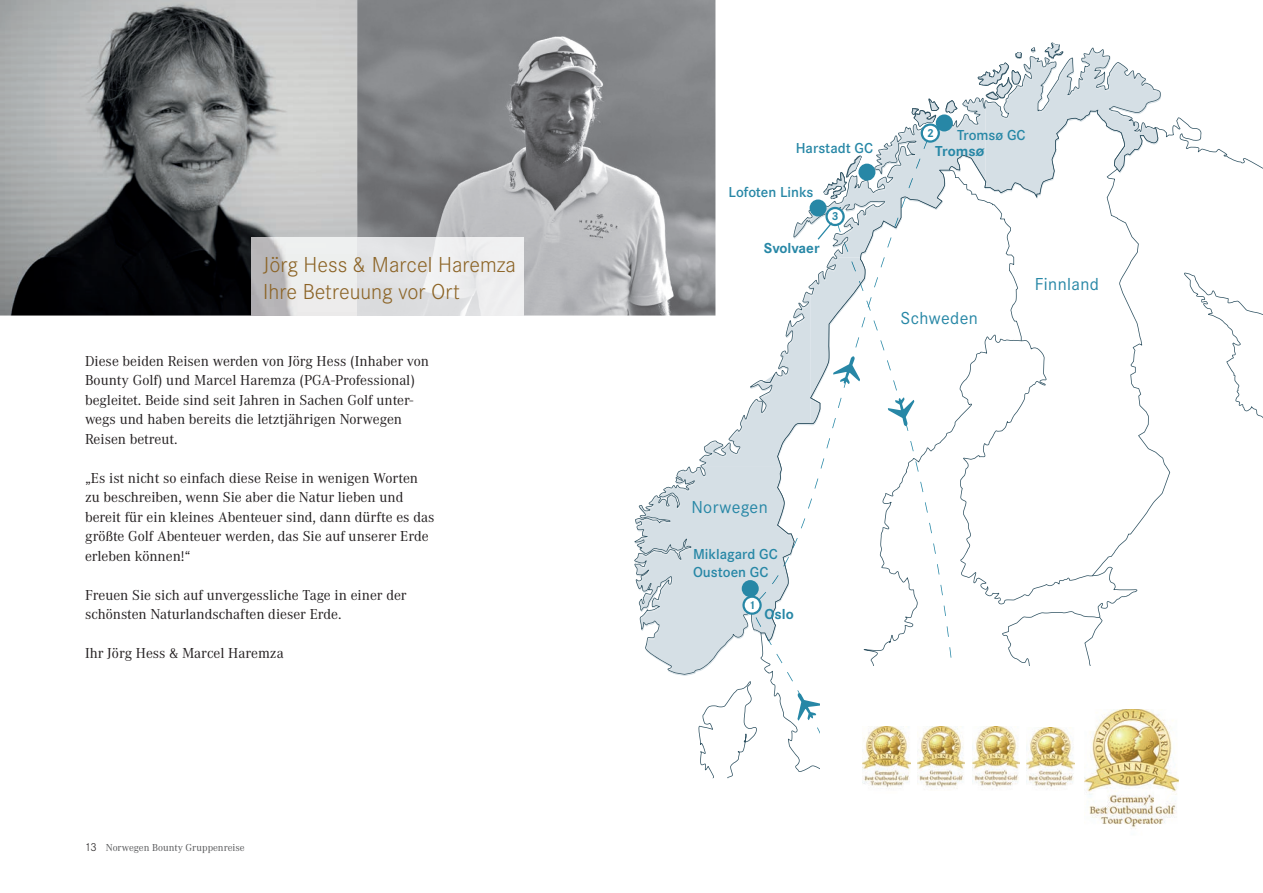
<style>
.page{position:relative;width:1263px;height:893px;background:#fff}
.page>*{position:absolute;margin:0;border:0;box-sizing:border-box;transform-origin:0 0}
.t1{font:300 22.5px/27px "Corporate S";color:#8c6426}
.t2{font:18px "Corporate S";letter-spacing:.02em;color:#2787a6}
.t3{font:15px/19.5px "Corporate A";color:#231f20}
.t4{font:600 15px/16.4px "Corporate S";color:#2787a6}
.t5{font:700 15px "Corporate S";color:#2787a6}
.t6{font:700 12px "Corporate S";color:#2787a6}
.t7{font:10.5px "Corporate A";color:#57585a}
.s1{font-family:"Corporate S";font-weight:300;font-size:12px;color:#231f20}
.s2{font-weight:700}
.s3{font-family:"Corporate SSC";font-weight:700}
</style>
<div class="page">
<svg style="left:635px;top:43px;width:628px;height:735px"></svg>
<img style="left:999px;top:43px;width:64px;height:28px">
<img style="left:912px;top:96px;width:93px;height:23px">
<img style="left:823px;top:156px;width:38px;height:43px">
<div style="left:821px;top:667px;width:442px;height:226px;background:#fff"></div>
<img style="left:917px;top:727px;width:48px;height:61px">
<img style="left:972px;top:727px;width:47px;height:60px">
<img style="left:1084px;top:709px;width:95px;height:120px">
<img style="left:863px;top:727px;width:47px;height:61px">
<img style="left:1027px;top:727px;width:47px;height:60px">
<img style="left:0;top:0;width:715px;height:316px">
<img style="left:252px;top:238px;width:272px;height:78px">
<h1 class="t1" style="left:263px;top:251px;width:254px">Jörg Hess &amp; Marcel Haremza<br>Ihre Betreuung vor Ort</h1>
<p class="t3" style="left:85px;top:351px;width:345px">Diese beiden Reisen werden von Jörg Hess (Inhaber von Bounty Golf) und Marcel Haremza (PGA-Professional) begleitet. Beide sind seit Jahren in Sachen Golf unter&shy;wegs und haben bereits die letztjährigen Norwegen Reisen betreut.</p>
<p class="t3" style="left:85px;top:468px;width:351px">„Es ist nicht so einfach diese Reise in wenigen Worten zu beschreiben, wenn Sie aber die Natur lieben und bereit für ein kleines Abenteuer sind, dann dürfte es das größte Golf Abenteuer werden, das Sie auf unserer Erde erleben können!“</p>
<p class="t3" style="left:85px;top:585px;width:323px">Freuen Sie sich auf unvergessliche Tage in einer der schönsten Naturlandschaften dieser Erde.</p>
<p class="t3" style="left:85px;top:644px;width:200px">Ihr Jörg Hess &amp; Marcel Haremza</p>
<p class="t7" style="left:85px;top:842px;width:161px"><span class="s1">13</span> Norwegen Bounty Gruppenreise</p>
<p class="t4" style="left:796px;top:140px;width:79px">Harstadt GC</p>
<p class="t4" style="left:728px;top:184px;width:86px">Lofoten Links</p>
<p class="t5" style="left:764px;top:240px;width:57px">Svolvaer</p>
<p class="t6" style="left:832px;top:209px;width:8px">3</p>
<p class="t6" style="left:927px;top:126px;width:8px">2</p>
<p class="t4" style="left:935px;top:127px;width:92px;text-indent:22px">Tromsø GC<br><span class="s2">Troms</span><span class="s3">ø</span></p>
<p class="t2" style="left:900px;top:308px;width:79px">Schweden</p>
<p class="t2" style="left:1035px;top:274px;width:66px">Finnland</p>
<p class="t2" style="left:691px;top:497px;width:78px">Norwegen</p>
<p class="t4" style="left:693px;top:545px;width:86px;line-height:18px">Miklagard GC<br>Oustoen GC</p>
<p class="t5" style="left:764px;top:605px;width:31px">Oslo</p>
<p class="t6" style="left:749px;top:598px;width:8px">1</p>
</div>
